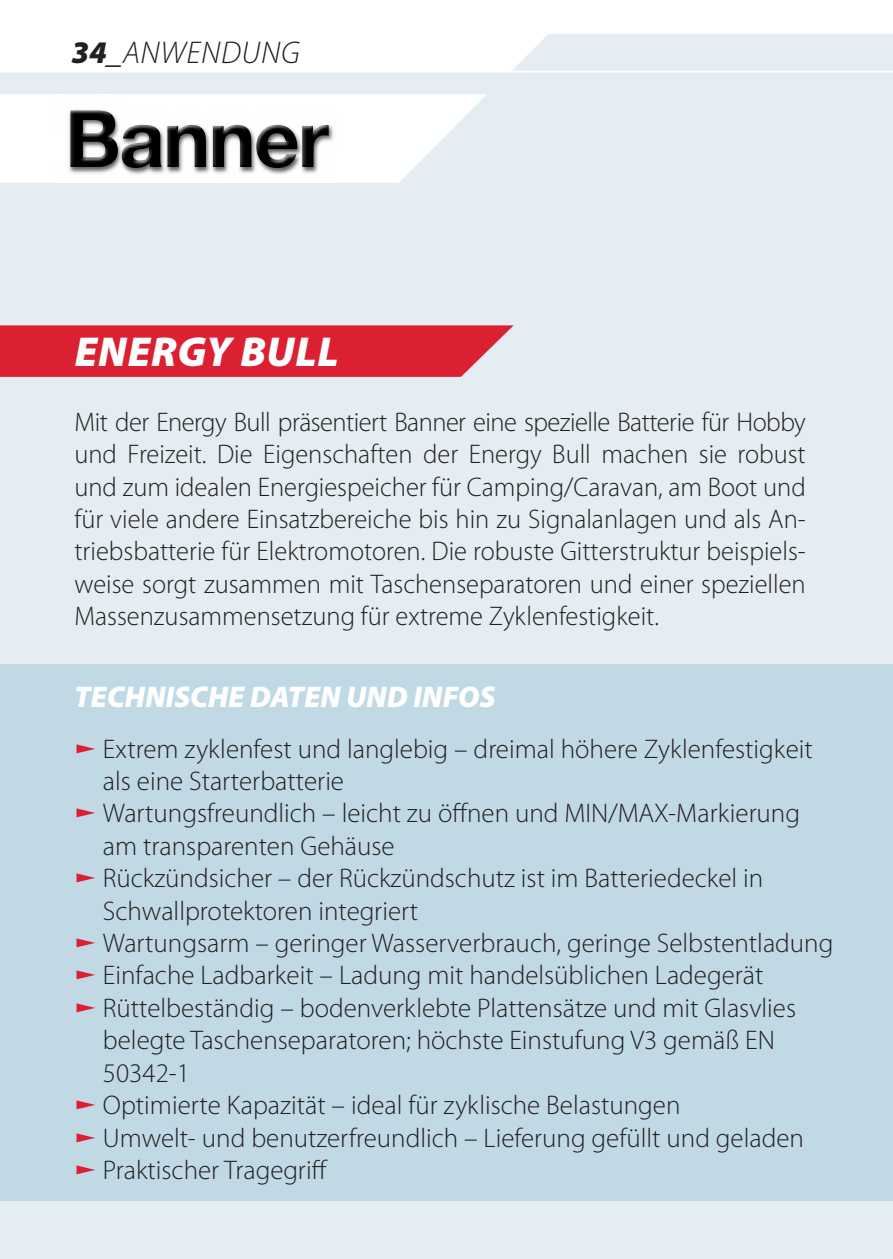
<style>
.page{position:relative;width:893px;height:1259px;background:#e4edf2}
.page>*{position:absolute;margin:0;border:0;box-sizing:border-box;transform-origin:0 0}
.t1{font:italic 900 42px "Myriad Pro";letter-spacing:.02em;color:#fff}
.t2{font:italic 300 31.5px "Myriad Pro";letter-spacing:.02em;color:#231f20}
.t3{font:italic 900 30px "Myriad Pro";color:#fff}
.t4{font:300 27px/32.4px "Myriad Pro";color:#231f20}
.s1{font-weight:900}
.s2{color:#da2031}
</style>
<div class="page">
<svg style="left:0;top:325px;width:514px;height:52px;background:#da2c3c"></svg>
<div style="left:0;top:664px;width:893px;height:536px;background:#c1d9e5"></div>
<svg style="left:0;top:0;width:893px;height:71px;fill:#fff"></svg>
<hr style="left:0;top:71px;width:893px;height:2px;background:#fff">
<svg style="left:0;top:94px;width:487px;height:89px"></svg>
<img style="left:55px;top:96px;width:285px;height:87px">
<img style="left:70px;top:110px;width:259px;height:58px">
<p class="t2" style="left:71px;top:34px;width:230px"><span class="s1">34</span>_ANWENDUNG</p>
<h1 class="t1" style="left:75px;top:324px;width:266px">ENERGY BULL</h1>
<p class="t4" style="left:74px;top:406px;width:733px;text-align:justify">Mit der Energy Bull präsentiert Banner eine spezielle Batterie für Hobby und Freizeit. Die Eigenschaften der Energy Bull machen sie robust und zum idealen Energiespeicher für Camping/Caravan, am Boot und für viele andere Einsatzbereiche bis hin zu Signalanlagen und als An&shy;triebsbatterie für Elektromotoren. Die robuste Gitterstruktur beispiels&shy;weise sorgt zusammen mit Taschenseparatoren und einer speziellen Massenzusammensetzung für extreme Zyklenfestigkeit.</p>
<p class="t3" style="left:74px;top:677px;width:423px">TECHNISCHE DATEN UND INFOS</p>
<p class="t4" style="left:103px;top:733px;width:711px;text-indent:-29px"><span class="s2">❑</span> Extrem zyklenfest und langlebig – dreimal höhere Zyklenfestigkeit als eine Starterbatterie</p>
<p class="t4" style="left:103px;top:797px;width:699px;text-indent:-29px"><span class="s2">❑</span> Wartungsfreundlich – leicht zu öffnen und MIN/MAX-Markierung am transparenten Gehäuse</p>
<p class="t4" style="left:103px;top:862px;width:662px;text-indent:-29px"><span class="s2">❑</span> Rückzündsicher – der Rückzündschutz ist im Batteriedeckel in<br>Schwallprotektoren integriert</p>
<p class="t4" style="left:74px;top:927px;width:760px"><span class="s2">❑</span> Wartungsarm – geringer Wasserverbrauch, geringe Selbstentladung</p>
<p class="t4" style="left:74px;top:959px;width:690px"><span class="s2">❑</span> Einfache Ladbarkeit – Ladung mit handelsüblichen Ladegerät</p>
<p class="t4" style="left:103px;top:992px;width:695px;text-indent:-29px"><span class="s2">❑</span> Rüttelbeständig – bodenverklebte Plattensätze und mit Glasvlies belegte Taschenseparatoren; höchste Einstufung V3 gemäß EN<br>50342-1</p>
<p class="t4" style="left:74px;top:1089px;width:608px"><span class="s2">❑</span> Optimierte Kapazität – ideal für zyklische Belastungen</p>
<p class="t4" style="left:74px;top:1121px;width:731px"><span class="s2">❑</span> Umwelt- und benutzerfreundlich – Lieferung gefüllt und geladen</p>
<p class="t4" style="left:74px;top:1154px;width:255px"><span class="s2">❑</span> Praktischer Tragegriff</p>
</div>
